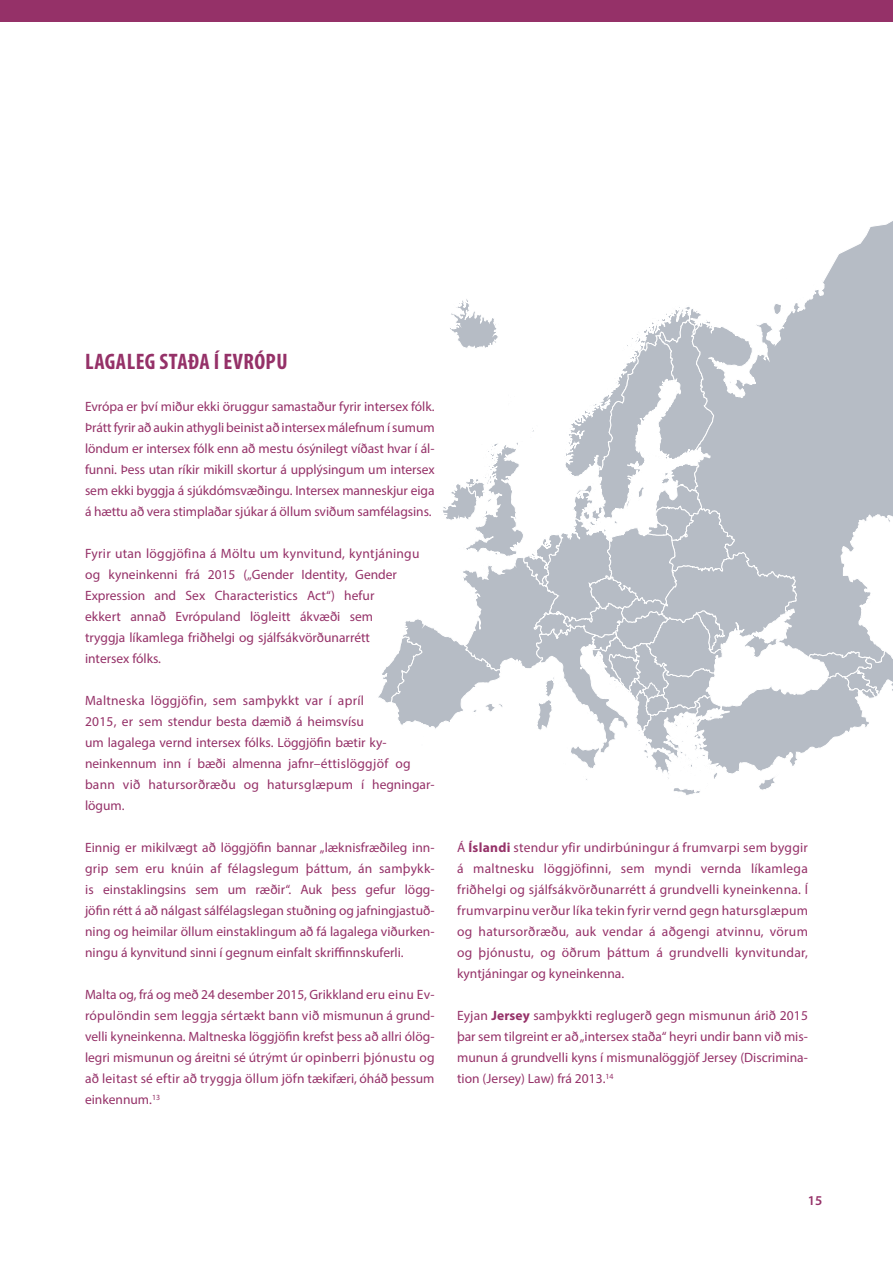
<style>
.page{position:relative;width:893px;height:1263px;background:#fff}
.page>*{position:absolute;margin:0;border:0;box-sizing:border-box;transform-origin:0 0}
.t1{font:700 condensed 22.5px "Myriad Pro";letter-spacing:.02em;color:#953168}
.t2{font:13.5px/21px "Myriad Pro";color:#953168;text-align:justify}
.t3{font:600 13.5px "Myriad Pro";color:#953168}
.s1{font-weight:700}
</style>
<div class="page">
<div style="left:0;top:0;width:893px;height:21px;background:#953168"></div>
<svg style="left:378px;top:221px;width:515px;height:574px"></svg>
<h1 class="t1" style="left:85px;top:347px;width:204px">LAGALEG STAÐA Í EVRÓPU</h1>
<p class="t2" style="left:85px;top:396px;width:351px">Evrópa er því miður ekki öruggur samastaður fyrir intersex fólk.<br>Þrátt fyrir að aukin athygli beinist að intersex málefnum í sumum löndum er intersex fólk enn að mestu ósýnilegt víðast hvar í ál&shy;funni. Þess utan ríkir mikill skortur á upplýsingum um intersex sem ekki byggja á sjúkdómsvæðingu. Intersex manneskjur eiga á hættu að vera stimplaðar sjúkar á öllum sviðum samfélagsins.</p>
<p class="t2" style="left:85px;top:543px;width:336px;text-align:left">Fyrir utan löggjöfina á Möltu um kynvitund, kyntjáningu og kyneinkenni frá 2015 („Gender Identity, Gender Expression and Sex Characteristics Act“) hefur<br>ekkert annað Evrópuland lögleitt ákvæði sem<br>tryggja líkamlega friðhelgi og sjálfsákvörðunarrétt<br>intersex fólks.</p>
<p class="t2" style="left:85px;top:690px;width:351px;text-align:left">Maltneska löggjöfin, sem samþykkt var í apríl<br>2015, er sem stendur besta dæmið á heimsvísu<br>um lagalega vernd intersex fólks. Löggjöfin bætir ky&shy;neinkennum inn í bæði almenna jafnr–éttislöggjöf og bann við hatursorðræðu og hatursglæpum í hegningar&shy;lögum.</p>
<p class="t2" style="left:85px;top:837px;width:351px">Einnig er mikilvægt að löggjöfin bannar „læknisfræðileg inn&shy;grip sem eru knúin af félagslegum þáttum, án samþykk&shy;is einstaklingsins sem um ræðir“. Auk þess gefur lögg‑ jöfin rétt á að nálgast sálfélagslegan stuðning og jafningjastuð&shy;ning og heimilar öllum einstaklingum að fá lagalega viðurken&shy;ningu á kynvitund sinni í gegnum einfalt skriffinnskuferli.</p>
<p class="t2" style="left:85px;top:984px;width:351px">Malta og, frá og með 24 desember 2015, Grikkland eru einu Ev&shy;rópulöndin sem leggja sértækt bann við mismunun á grund&shy;velli kyneinkenna. Maltneska löggjöfin krefst þess að allri ólög&shy;legri mismunun og áreitni sé útrýmt úr opinberri þjónustu og að leitast sé eftir að tryggja öllum jöfn tækifæri, óháð þessum einkennum.<sup>13</sup></p>
<p class="t2" style="left:457px;top:837px;width:352px">Á <span class="s1">Íslandi</span> stendur yfir undirbúningur á frumvarpi sem byggir á maltnesku löggjöfinni, sem myndi vernda líkamlega friðhelgi og sjálfsákvörðunarrétt á grundvelli kyneinkenna. Í frumvarpinu verður líka tekin fyrir vernd gegn hatursglæpum og hatursorðræðu, auk vendar á aðgengi atvinnu, vörum og þjónustu, og öðrum þáttum á grundvelli kynvitundar, kyntjáningar og kyneinkenna.</p>
<p class="t2" style="left:457px;top:1005px;width:352px">Eyjan <span class="s1">Jersey</span> samþykkti reglugerð gegn mismunun árið 2015 þar sem tilgreint er að „intersex staða“ heyri undir bann við mis&shy;munun á grundvelli kyns í mismunalöggjöf Jersey (Discrimina&shy;tion (Jersey) Law) frá 2013.<sup>14</sup></p>
<p class="t3" style="left:808px;top:1192px;width:16px">15</p>
</div>
